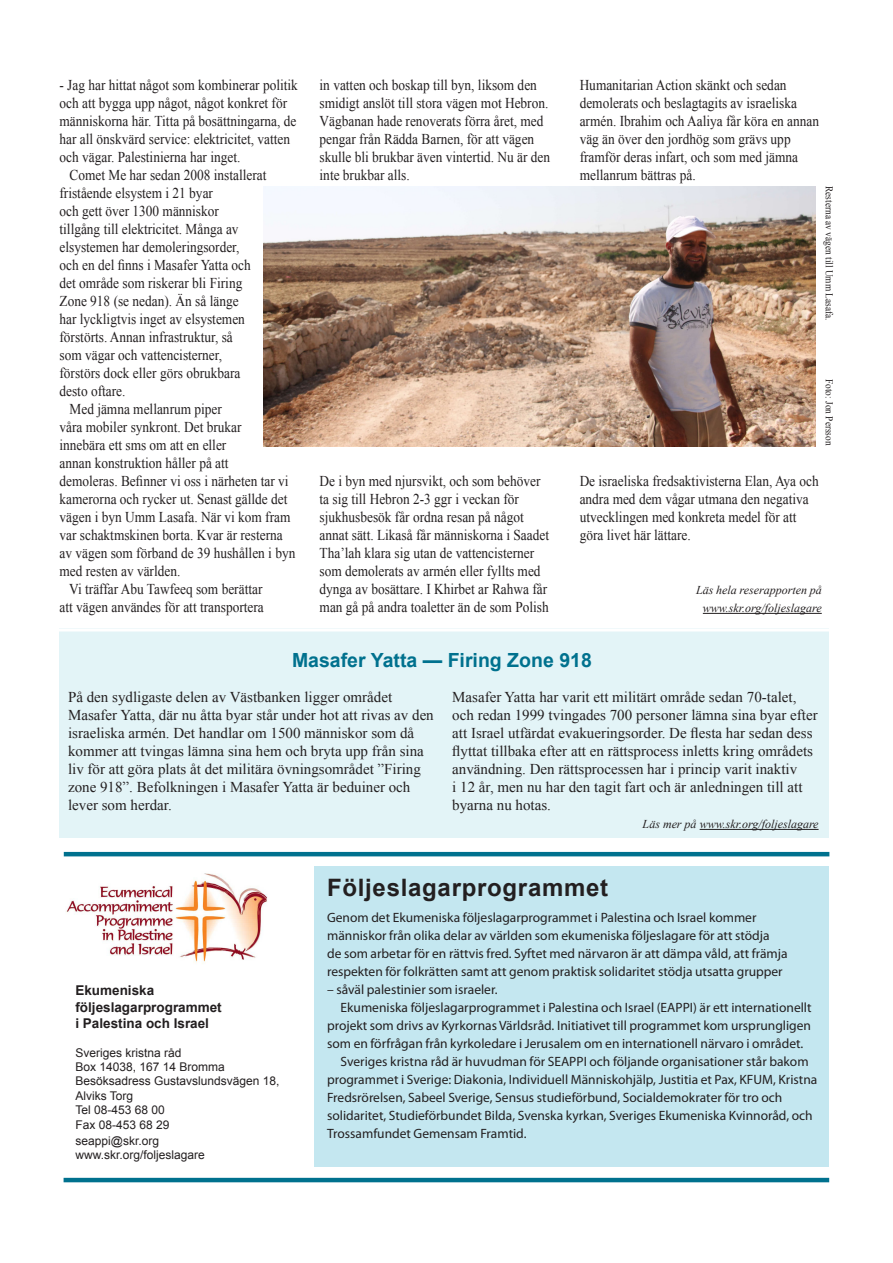
<style>
.page{position:relative;width:893px;height:1263px;background:#fff}
.page>*{position:absolute;margin:0;border:0;box-sizing:border-box;transform-origin:0 0}
.t1{font:700 24px "Arial";letter-spacing:.03em;color:#231f20}
.t2{font:700 19.5px "Arial";color:#00718e}
.t3{font:15px/18px "Times New Roman";color:#231f20;scale:.89 1}
.t4{font:15px/18px "Times New Roman";color:#231f20}
.Byline{font:13.5px/18px "Myriad Pro";color:#231f20}
.t5{font:700 13.5px "Arial";color:#231f20}
.t6{font:12px "Arial";color:#231f20}
.Första_stycket{font:italic 12px "Times New Roman";color:#231f20}
.t7{font:10.5px "Times New Roman";color:#231f20;scale:.89 1}
</style>
<div class="page">
<hr style="left:64px;top:852px;width:765px;height:4px;background:#00718e">
<div style="left:315px;top:866px;width:514px;height:301px;background:#c4e7f0"></div>
<img style="left:66px;top:873px;width:201px;height:91px">
<hr style="left:64px;top:1178px;width:765px;height:4px;background:#00718e">
<hr style="left:703px;top:613px;width:119px;height:1px;background:#231f20">
<img style="left:264px;top:186px;width:552px;height:260px">
<div style="left:60px;top:628px;width:768px;height:210px;background:#e3f4f7"></div>
<hr style="left:700px;top:829px;width:119px;height:1px;background:#231f20">
<div style="left:48px;top:628px;width:781px;height:3px;border:2px solid #fff"></div>
<p class="t3" style="left:60px;top:76px;width:269px">- Jag har hittat något som kombinerar politik och att bygga upp något, något konkret för människorna här. Titta på bosättningarna, de har all önskvärd service: elektricitet, vatten och vägar. Palestinierna har inget.</p>
<p class="t3" style="left:60px;top:166px;width:234px;text-indent:10px">Comet Me har sedan 2008 installerat fristående elsystem i 21 byar<br>och gett över 1300 människor<br>tillgång till elektricitet. Många av elsystemen har demoleringsorder,<br>och en del finns i Masafer Yatta och det område som riskerar bli Firing<br>Zone 918 (se nedan). Än så länge<br>har lyckligtvis inget av elsystemen förstörts. Annan infrastruktur, så<br>som vägar och vattencisterner, förstörs dock eller görs obrukbara desto oftare.</p>
<p class="t3" style="left:60px;top:400px;width:266px;text-indent:10px">Med jämna mellanrum piper<br>våra mobiler synkront. Det brukar<br>innebära ett sms om att en eller<br>annan konstruktion håller på att<br>demoleras. Befinner vi oss i närheten tar vi kamerorna och rycker ut. Senast gällde det vägen i byn Umm Lasafa. När vi kom fram var schaktmskinen borta. Kvar är resterna av vägen som förband de 39 hushållen i byn med resten av världen.</p>
<p class="t3" style="left:60px;top:580px;width:231px;text-align:center">Vi träffar Abu Tawfeeq som berättar att vägen användes för att transportera</p>
<p class="t3" style="left:320px;top:76px;width:261px">in vatten och boskap till byn, liksom den smidigt anslöt till stora vägen mot Hebron.<br>Vägbanan hade renoverats förra året, med pengar från Rädda Barnen, för att vägen skulle bli brukbar även vintertid. Nu är den inte brukbar alls.</p>
<p class="t3" style="left:320px;top:472px;width:259px">De i byn med njursvikt, och som behöver ta sig till Hebron 2-3 ggr i veckan för sjukhusbesök får ordna resan på något annat sätt. Likaså får människorna i Saadet Tha’lah klara sig utan de vattencisterner som demolerats av armén eller fyllts med dynga av bosättare. I Khirbet ar Rahwa får man gå på andra toaletter än de som Polish</p>
<p class="t3" style="left:580px;top:76px;width:271px">Humanitarian Action skänkt och sedan demolerats och beslagtagits av israeliska armén. Ibrahim och Aaliya får köra en annan väg än över den jordhög som grävs upp framför deras infart, och som med jämna mellanrum bättras på.</p>
<p class="t7" style="left:836px;top:186px;width:153px;rotate:90deg">Resterna av vägen till Umm Lasafa.</p>
<p class="t7" style="left:836px;top:379px;width:76px;rotate:90deg">Foto: Jon Persson</p>
<p class="t3" style="left:580px;top:472px;width:270px">De israeliska fredsaktivisterna Elan, Aya och andra med dem vågar utmana den negativa utvecklingen med konkreta medel för att göra livet här lättare.</p>
<p class="Första_stycket" style="left:696px;top:582px;width:127px">Läs hela reserapporten på</p>
<p class="Första_stycket" style="left:703px;top:600px;width:120px">www.skr.org/foljeslagare</p>
<p class="t2" style="left:292px;top:647px;width:301px">Masafer Yatta — Firing Zone 918</p>
<p class="t4" style="left:68px;top:688px;width:367px">På den sydligaste delen av Västbanken ligger området Masafer Yatta, där nu åtta byar står under hot att rivas av den israeliska armén. Det handlar om 1500 människor som då kommer att tvingas lämna sina hem och bryta upp från sina liv för att göra plats åt det militära övningsområdet ”Firing zone 918”. Befolkningen i Masafer Yatta är beduiner och lever som herdar.</p>
<p class="t4" style="left:452px;top:688px;width:367px">Masafer Yatta har varit ett militärt område sedan 70-talet, och redan 1999 tvingades 700 personer lämna sina byar efter att Israel utfärdat evakueringsorder. De flesta har sedan dess flyttat tillbaka efter att en rättsprocess inletts kring områdets användning. Den rättsprocessen har i princip varit inaktiv<br>i 12 år, men nu har den tagit fart och är anledningen till att byarna nu hotas.</p>
<p class="Första_stycket" style="left:643px;top:816px;width:177px">Läs mer på www.skr.org/foljeslagare</p>
<p class="t5" style="left:75px;top:981px;width:80px">Ekumeniska</p>
<p class="t5" style="left:75px;top:998px;width:148px">följeslagarprogrammet</p>
<p class="t5" style="left:75px;top:1014px;width:135px">i Palestina och Israel</p>
<p class="t6" style="left:75px;top:1044px;width:108px">Sveriges kristna råd</p>
<p class="t6" style="left:75px;top:1059px;width:151px">Box 14038, 167 14 Bromma</p>
<p class="t6" style="left:75px;top:1073px;width:206px">Besöksadress Gustavslundsvägen 18,</p>
<p class="t6" style="left:75px;top:1088px;width:59px">Alviks Torg</p>
<p class="t6" style="left:75px;top:1102px;width:91px">Tel 08-453 68 00</p>
<p class="t6" style="left:75px;top:1116px;width:96px">Fax 08-453 68 29</p>
<p class="t6" style="left:75px;top:1133px;width:85px">seappi@skr.org</p>
<p class="t6" style="left:75px;top:1147px;width:131px">www.skr.org/foljeslagare</p>
<p class="t1" style="left:327px;top:872px;width:283px">Följeslagarprogrammet</p>
<p class="Byline" style="left:327px;top:908px;width:431px">Genom det Ekumeniska följeslagarprogrammet i Palestina och Israel kommer</p>
<p class="Byline" style="left:327px;top:926px;width:444px">människor från olika delar av världen som ekumeniska följeslagare för att stödja</p>
<p class="Byline" style="left:327px;top:944px;width:462px">de som arbetar för en rättvis fred. Syftet med närvaron är att dämpa våld, att främja respekten för folkrätten samt att genom praktisk solidaritet stödja utsatta grupper</p>
<p class="Byline" style="left:327px;top:980px;width:172px">– såväl palestinier som israeler.</p>
<p class="Byline" style="left:327px;top:998px;width:486px;text-align:justify;text-indent:14px">Ekumeniska följeslagarprogrammet i Palestina och Israel (EAPPI) är ett internationellt projekt som drivs av Kyrkornas Världsråd. Initiativet till programmet kom ursprungligen som en förfrågan från kyrkoledare i Jerusalem om en internationell närvaro i området.</p>
<p class="Byline" style="left:327px;top:1052px;width:492px;text-indent:14px">Sveriges kristna råd är huvudman för SEAPPI och följande organisationer står bakom programmet i Sverige: Diakonia, Individuell Människohjälp, Justitia et Pax, KFUM, Kristna Fredsrörelsen, Sabeel Sverige, Sensus studieförbund, Socialdemokrater för tro och solidaritet, Studieförbundet Bilda, Svenska kyrkan, Sveriges Ekumeniska Kvinnoråd, och Trossamfundet Gemensam Framtid.</p>
</div>
